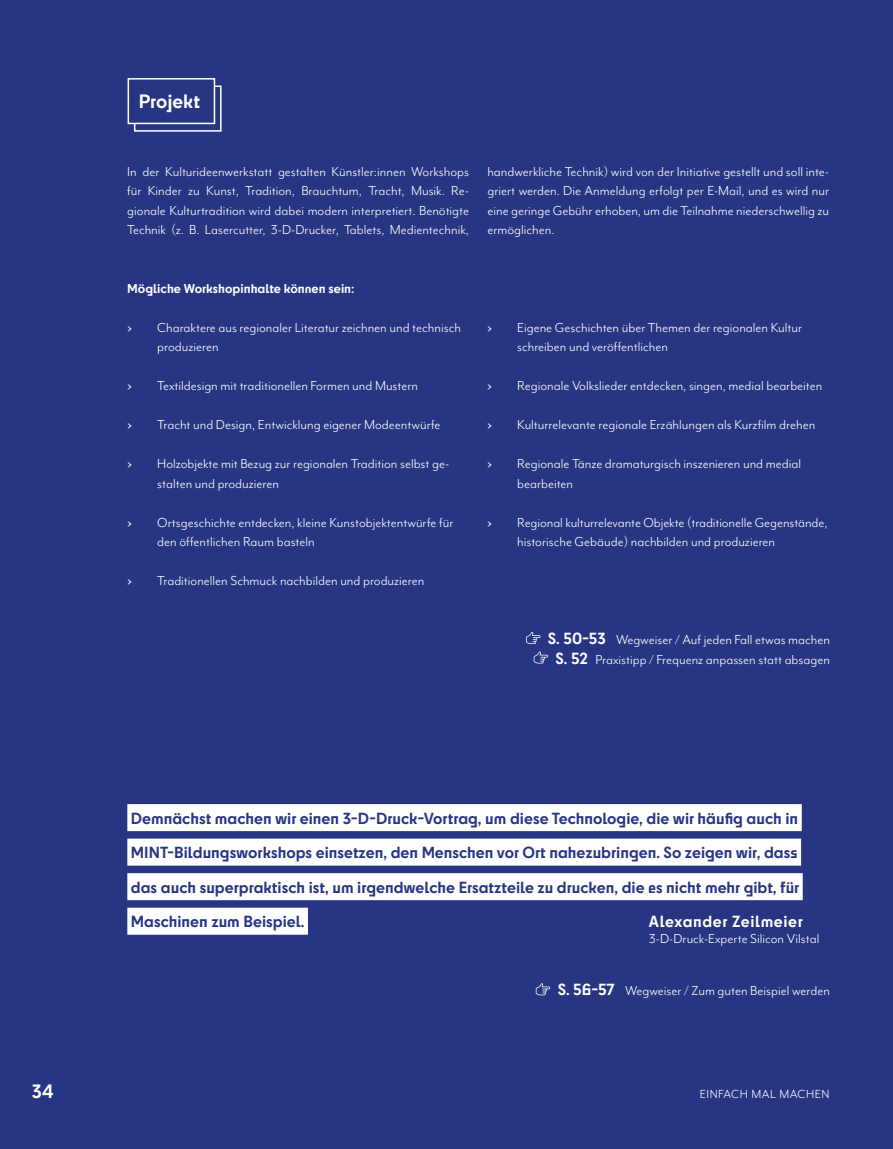
<style>
.page{position:relative;width:893px;height:1149px;background:#fff}
.page>*{position:absolute;margin:0;border:0;box-sizing:border-box;transform-origin:0 0}
.t1{font:700 18px "Cy";color:#fff}
.t2{font:15px/19.5px "Mr Eaves Mod OT";color:#fff}
.t3{font:700 15px "Cy";color:#283583}
.t4{font:700 15px "Cy";letter-spacing:.04em;color:#fff}
.t5{font:700 15px "Mr Eaves Mod OT";color:#fff}
.t6{font:13.5px "Mr Eaves Mod OT";letter-spacing:.04em;color:#fff}
.t7{font:700 12px "Cy";color:#fff}
.s1{font-family:"Cy";font-weight:700}
</style>
<div class="page">
<div style="left:0;top:0;width:893px;height:1148px;background:#283583"></div>
<div style="left:127px;top:803px;width:675px;height:27px;background:#fff"></div>
<div style="left:127px;top:838px;width:674px;height:27px;background:#fff"></div>
<div style="left:127px;top:872px;width:676px;height:27px;background:#fff"></div>
<div style="left:127px;top:907px;width:181px;height:27px;background:#fff"></div>
<svg style="left:133px;top:85px;width:89px;height:47px"></svg>
<div style="left:128px;top:78px;width:87px;height:46px;background:#283583;border:2px solid #fff"></div>
<svg style="left:526px;top:632px;width:14px;height:12px"></svg>
<svg style="left:534px;top:651px;width:14px;height:12px"></svg>
<svg style="left:536px;top:983px;width:14px;height:12px"></svg>
<p class="t1" style="left:139px;top:87px;width:63px">Projekt</p>
<p class="t2" style="left:127px;top:161px;width:343px;text-align:justify">In der Kulturideenwerkstatt gestalten Künstler:innen Workshops für Kinder zu Kunst, Tradition, Brauchtum, Tracht, Musik. Re&shy;gionale Kulturtradition wird dabei modern interpretiert. Benötigte Technik (z. B. Lasercutter, 3-D-Drucker, Tablets, Medientechnik,</p>
<p class="t2" style="left:487px;top:161px;width:343px;text-align:justify">handwerkliche Technik) wird von der Initiative gestellt und soll inte&shy;griert werden. Die Anmeldung erfolgt per E-Mail, und es wird nur eine geringe Gebühr erhoben, um die Teilnahme niederschwellig zu ermöglichen.</p>
<p class="t7" style="left:127px;top:279px;width:229px">Mögliche Workshopinhalte können sein:</p>
<p class="t5" style="left:128px;top:319px;width:6px">›</p>
<p class="t2" style="left:157px;top:317px;width:305px">Charaktere aus regionaler Literatur zeichnen und technisch produzieren</p>
<p class="t5" style="left:128px;top:377px;width:6px">›</p>
<p class="t2" style="left:157px;top:376px;width:262px">Textildesign mit traditionellen Formen und Mustern</p>
<p class="t5" style="left:128px;top:416px;width:6px">›</p>
<p class="t2" style="left:157px;top:415px;width:285px">Tracht und Design, Entwicklung eigener Modeentwürfe</p>
<p class="t5" style="left:128px;top:455px;width:6px">›</p>
<p class="t2" style="left:157px;top:454px;width:293px">Holzobjekte mit Bezug zur regionalen Tradition selbst ge&shy;stalten und produzieren</p>
<p class="t5" style="left:128px;top:514px;width:6px">›</p>
<p class="t2" style="left:157px;top:512px;width:298px">Ortsgeschichte entdecken, kleine Kunstobjektentwürfe für den öffentlichen Raum basteln</p>
<p class="t5" style="left:128px;top:572px;width:6px">›</p>
<p class="t2" style="left:157px;top:571px;width:269px">Traditionellen Schmuck nachbilden und produzieren</p>
<p class="t5" style="left:487px;top:319px;width:6px">›</p>
<p class="t2" style="left:517px;top:317px;width:287px">Eigene Geschichten über Themen der regionalen Kultur schreiben und veröffentlichen</p>
<p class="t5" style="left:487px;top:377px;width:6px">›</p>
<p class="t2" style="left:517px;top:376px;width:307px">Regionale Volkslieder entdecken, singen, medial bearbeiten</p>
<p class="t5" style="left:487px;top:416px;width:6px">›</p>
<p class="t2" style="left:517px;top:415px;width:300px">Kulturrelevante regionale Erzählungen als Kurzfilm drehen</p>
<p class="t5" style="left:487px;top:455px;width:6px">›</p>
<p class="t2" style="left:517px;top:454px;width:285px">Regionale Tänze dramaturgisch inszenieren und medial bearbeiten</p>
<p class="t5" style="left:487px;top:514px;width:6px">›</p>
<p class="t2" style="left:517px;top:512px;width:312px">Regional kulturrelevante Objekte (traditionelle Gegenstände, historische Gebäude) nachbilden und produzieren</p>
<p class="t2" style="left:548px;top:629px;width:284px;text-align:center"><span class="s1">S. 50-53</span> Wegweiser / Auf jeden Fall etwas machen<br><span class="s1">S. 52</span> Praxistipp / Frequenz anpassen statt absagen</p>
<p class="t3" style="left:131px;top:806px;width:669px">Demnächst machen wir einen 3-D-Druck-Vortrag, um diese Technologie, die wir häufig auch in</p>
<p class="t3" style="left:131px;top:840px;width:668px">MINT-Bildungsworkshops einsetzen, den Menschen vor Ort nahezubringen. So zeigen wir, dass</p>
<p class="t3" style="left:131px;top:875px;width:670px">das auch superpraktisch ist, um irgendwelche Ersatzteile zu drucken, die es nicht mehr gibt, für</p>
<p class="t3" style="left:131px;top:909px;width:175px">Maschinen zum Beispiel.</p>
<p class="t4" style="left:649px;top:909px;width:155px">Alexander Zeilmeier</p>
<p class="t2" style="left:649px;top:928px;width:172px">3-D-Druck-Experte Silicon Vilstal</p>
<p class="t2" style="left:558px;top:980px;width:274px"><span class="s1">S. 56-57</span> Wegweiser / Zum guten Beispiel werden</p>
<p class="t1" style="left:32px;top:1077px;width:23px">34</p>
<p class="t6" style="left:700px;top:1086px;width:131px">EINFACH MAL MACHEN</p>
</div>
